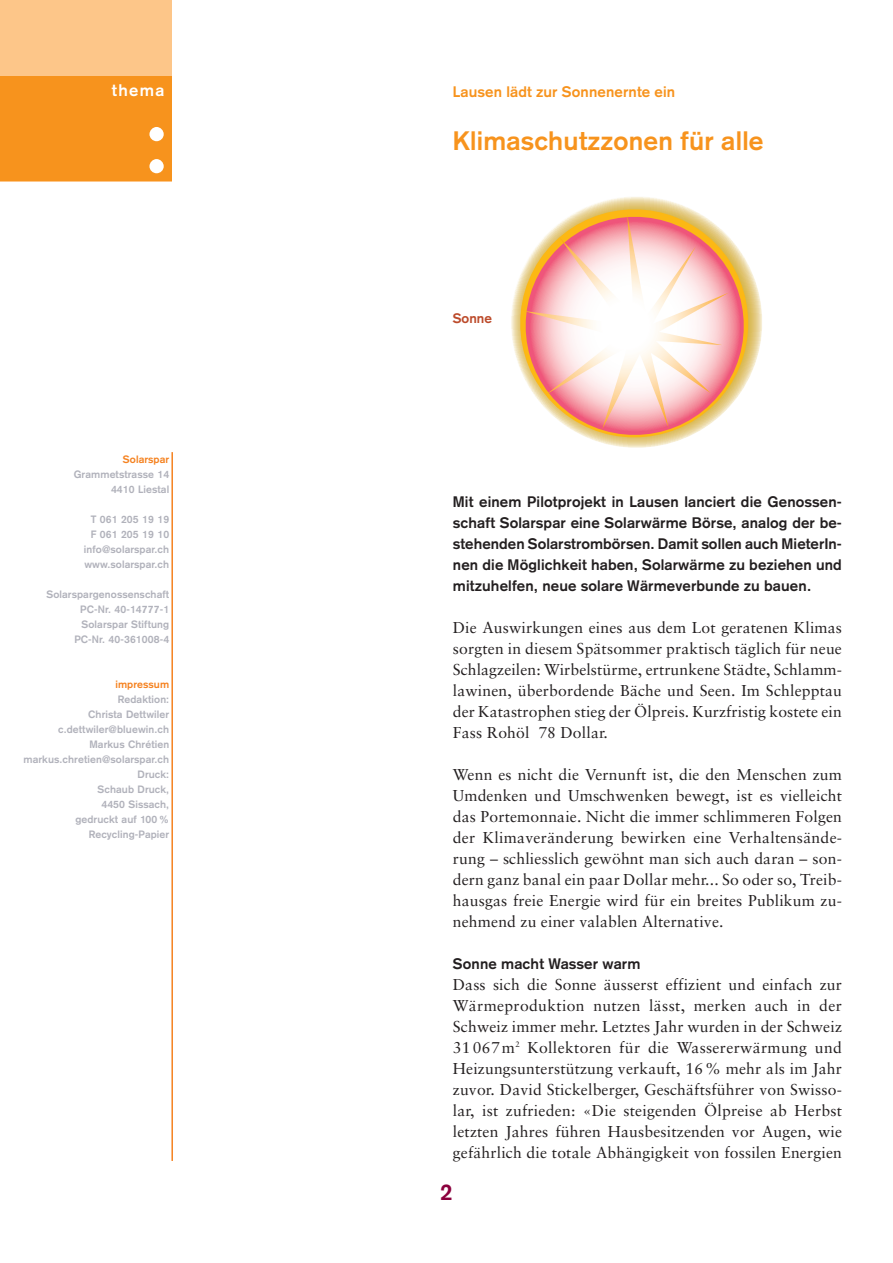
<style>
.page{position:relative;width:893px;height:1263px;background:#fff}
.page>*{position:absolute;margin:0;border:0;box-sizing:border-box;transform-origin:0 0}
.t1{font:108px "Sabon";color:#fff}
.t2{font:700 26.25px "Akzidenz Grotesk";letter-spacing:.01em;color:#f7931d}
.t3{font:700 22.5px "Akzidenz Grotesk";color:#8b003d}
.t4{font:700 16.5px "Akzidenz Grotesk";letter-spacing:.085em;color:#fff}
.t5{font:15.75px/21px "Sabon";letter-spacing:.01em;color:#231f20;text-align:justify}
.t6{font:700 15px/21px "Akzidenz Grotesk";letter-spacing:.01em;color:#231f20;text-align:justify}
.t7{font:700 15px "Akzidenz Grotesk";letter-spacing:.01em;color:#f7931d}
.t8{font:700 13.5px "Akzidenz Grotesk";color:#bc4b2b}
.t9{font:700 10.5px/15px "Akzidenz Grotesk";letter-spacing:.01em;color:#b1b2bb;text-align:right}
.t10{font:700 10.5px "Akzidenz Grotesk";letter-spacing:.01em;color:#f58220}
</style>
<div class="page">
<div style="left:0;top:0;width:172px;height:181px;background:#fdc689"></div>
<div style="left:0;top:77px;width:172px;height:104px;background:#f7931d"></div>
<hr style="left:171px;top:452px;width:2px;height:709px;background:#f58220">
<svg style="left:602px;top:197px;width:160px;height:152px"></svg>
<svg style="left:511px;top:202px;width:248px;height:246px"></svg>
<svg style="left:523px;top:214px;width:206px;height:215px"></svg>
<p class="t4" style="left:112px;top:84px;width:54px">thema</p>
<h1 class="t1" style="left:142px;top:89px;width:32px">:</h1>
<p class="t10" style="left:123px;top:455px;width:48px">Solarspar</p>
<p class="t9" style="left:74px;top:467px;width:97px">Grammetstrasse 14<br>4410 Liestal</p>
<p class="t9" style="left:84px;top:512px;width:87px">T 061 205 19 19<br>F 061 205 19 10 info@solarspar.ch www.solarspar.ch</p>
<p class="t9" style="left:46px;top:587px;width:124px">Solarspargenossenschaft<br>PC-Nr. 40-14777-1<br>Solarspar Stiftung<br>PC-Nr. 40-361008-4</p>
<p class="t10" style="left:115px;top:680px;width:55px">impressum</p>
<p class="t9" style="left:23px;top:692px;width:147px">Redaktion:<br>Christa Dettwiler c.dettwiler@bluewin.ch<br>Markus Chrétien markus.chretien@solarspar.ch<br>Druck:<br>Schaub Druck,<br>4450 Sissach,<br>gedruckt auf 100%<br>Recycling-Papier</p>
<p class="t7" style="left:453px;top:87px;width:224px">Lausen lädt zur Sonnenernte ein</p>
<h2 class="t2" style="left:453px;top:131px;width:312px">Klimaschutzzonen für alle</h2>
<p class="t8" style="left:453px;top:313px;width:41px">Sonne</p>
<p class="t6" style="left:453px;top:492px;width:391px">Mit einem Pilotprojekt in Lausen lanciert die Genossen&shy;schaft Solarspar eine Solarwärme Börse, analog der be&shy;stehenden Solarstrombörsen. Damit sollen auch MieterIn&shy;nen die Möglichkeit haben, Solarwärme zu beziehen und mitzuhelfen, neue solare Wärmeverbunde zu bauen.</p>
<p class="t5" style="left:453px;top:618px;width:391px">Die Auswirkungen eines aus dem Lot geratenen Klimas sorgten in diesem Spätsommer praktisch täglich für neue Schlagzeilen: Wirbelstürme, ertrunkene Städte, Schlamm&shy;lawinen, überbordende Bäche und Seen. Im Schlepptau der Katastrophen stieg der Ölpreis. Kurzfristig kostete ein Fass Rohöl 78 Dollar.</p>
<p class="t5" style="left:453px;top:765px;width:391px">Wenn es nicht die Vernunft ist, die den Menschen zum Umdenken und Umschwenken bewegt, ist es vielleicht das Portemonnaie. Nicht die immer schlimmeren Folgen der Klimaveränderung bewirken eine Verhaltensände&shy;rung – schliesslich gewöhnt man sich auch daran – son&shy;dern ganz banal ein paar Dollar mehr... So oder so, Treib&shy;hausgas freie Energie wird für ein breites Publikum zu&shy;nehmend zu einer valablen Alternative.</p>
<p class="t6" style="left:453px;top:954px;width:189px">Sonne macht Wasser warm</p>
<p class="t5" style="left:453px;top:975px;width:391px">Dass sich die Sonne äusserst effizient und einfach zur Wärmeproduktion nutzen lässt, merken auch in der Schweiz immer mehr. Letztes Jahr wurden in der Schweiz 31067m<sup>2</sup> Kollektoren für die Wassererwärmung und Heizungsunterstützung verkauft, 16% mehr als im Jahr zuvor. David Stickelberger, Geschäftsführer von Swisso&shy;lar, ist zufrieden: «Die steigenden Ölpreise ab Herbst letzten Jahres führen Hausbesitzenden vor Augen, wie gefährlich die totale Abhängigkeit von fossilen Energien</p>
<h3 class="t3" style="left:440px;top:1184px;width:14px">2</h3>
</div>
